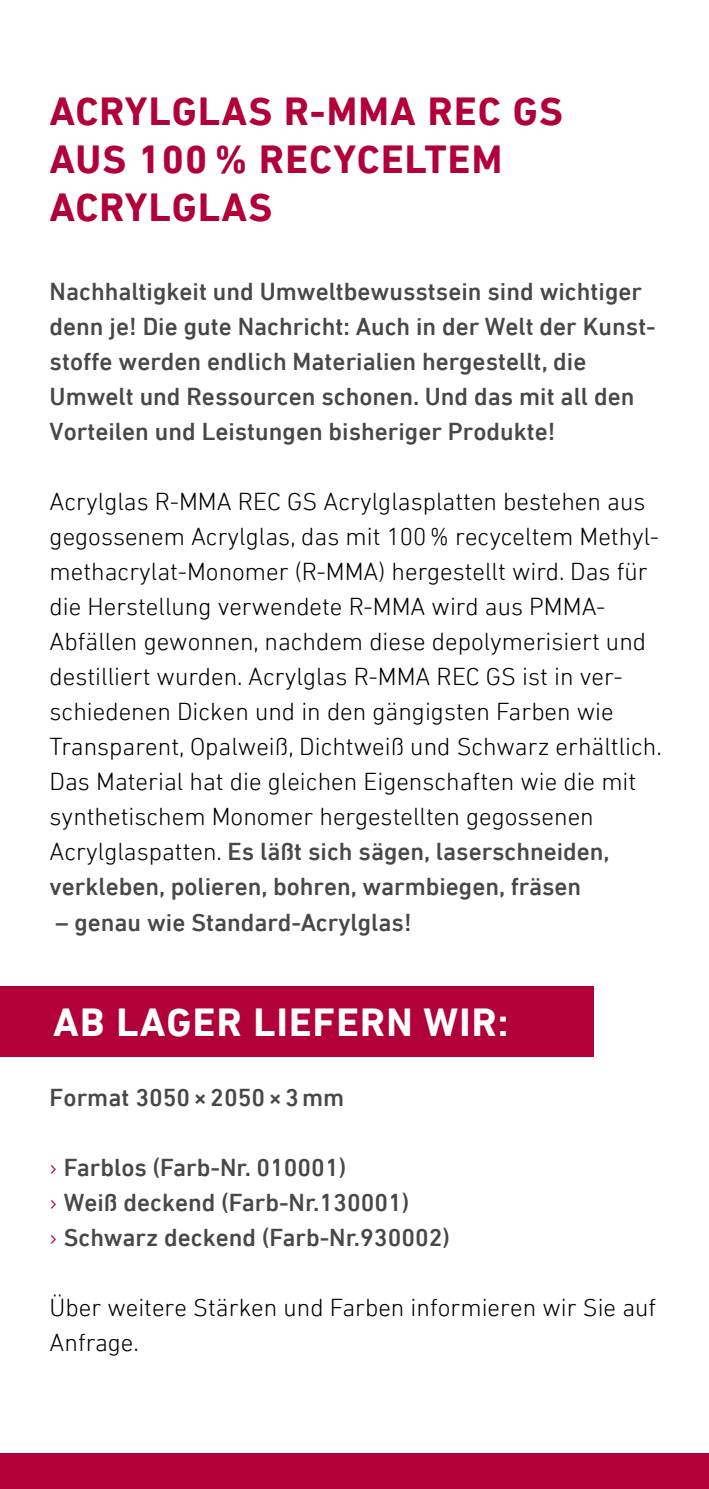
<style>
.page{position:relative;width:709px;height:1489px;background:#fff}
.page>*{position:absolute;margin:0;border:0;box-sizing:border-box;transform-origin:0 0}
.t1{font:700 40px/48px "DIN Next LT Pro";letter-spacing:.03em;color:#b20038}
.t2{font:700 40px "DIN Next LT Pro";letter-spacing:.03em;color:#fff}
.t3{font:300 25px/35px "DIN Next LT Pro";color:#000}
.t4{font:500 25px/35px "DIN Next LT Pro";color:#484848}
.s1{font-weight:500;color:#484848}
.s2{font-weight:300;color:#b20038}
</style>
<div class="page">
<div style="left:0;top:986px;width:594px;height:70px;background:#b20038"></div>
<div style="left:0;top:1453px;width:709px;height:35px;background:#b20038"></div>
<h1 class="t1" style="left:50px;top:87px;width:514px">ACRYLGLAS R-MMA REC GS<br>AUS 100 % RECYCELTEM<br>ACRYLGLAS</h1>
<p class="t4" style="left:50px;top:274px;width:607px">Nachhaltigkeit und Umweltbewusstsein sind wichtiger denn je! Die gute Nachricht: Auch in der Welt der Kunst&shy;stoffe werden endlich Materialien hergestellt, die Umwelt und Ressourcen schonen. Und das mit all den Vorteilen und Leistungen bisheriger Produkte!</p>
<p class="t3" style="left:50px;top:484px;width:614px">Acrylglas R-MMA REC GS Acrylglasplatten bestehen aus gegossenem Acrylglas, das mit 100% recyceltem Methyl&shy;methacrylat-Monomer (R-MMA) hergestellt wird. Das für die Herstellung verwendete R-MMA wird aus PMMA-Abfällen gewonnen, nachdem diese depolymerisiert und destilliert wurden. Acrylglas R-MMA REC GS ist in ver&shy;schiedenen Dicken und in den gängigsten Farben wie Transparent, Opalweiß, Dichtweiß und Schwarz erhältlich.<br>Das Material hat die gleichen Eigenschaften wie die mit synthetischem Monomer hergestellten gegossenen Acrylglaspatten. <span class="s1">Es läßt sich sägen, laserschneiden, verkleben, polieren, bohren, warmbiegen, fräsen</span></p>
<p class="t4" style="left:56px;top:904px;width:358px">– genau wie Standard-Acrylglas!</p>
<h1 class="t2" style="left:53px;top:998px;width:457px">AB LAGER LIEFERN WIR:</h1>
<p class="t4" style="left:50px;top:1079px;width:296px">Format 3050×2050×3mm</p>
<p class="t4" style="left:50px;top:1149px;width:402px"><span class="s2">›</span> Farblos (Farb-Nr. 010001)<br><span class="s2">›</span> Weiß deckend (Farb-Nr.130001)<br><span class="s2">›</span> Schwarz deckend (Farb-Nr.930002)</p>
<p class="t3" style="left:50px;top:1289px;width:608px">Über weitere Stärken und Farben informieren wir Sie auf<br>Anfrage.</p>
</div>
